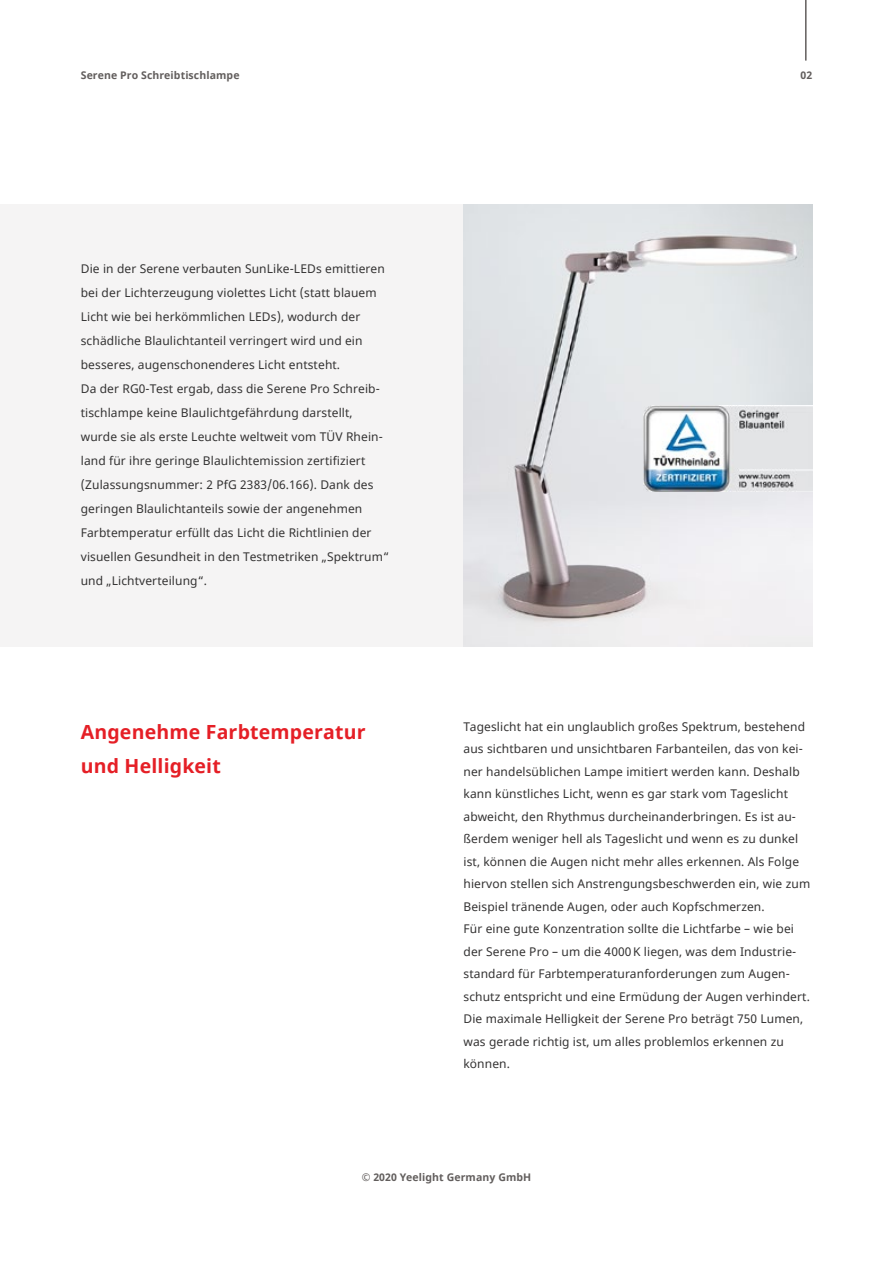
<style>
.page{position:relative;width:893px;height:1263px;background:#fff}
.page>*{position:absolute;margin:0;border:0;box-sizing:border-box;transform-origin:0 0}
.t1{font:700 19.5px/34.5px "Noto Sans";letter-spacing:.01em;color:#e51f26}
.t2{font:12px/22.5px "Noto Sans";letter-spacing:.01em;color:#333232}
.t3{font:700 10.5px "Noto Sans";letter-spacing:.01em;color:#625e5d}
</style>
<div class="page">
<hr style="left:805px;top:0;width:1px;height:61px;background:#625e5d">
<div style="left:0;top:204px;width:463px;height:442px;background:#f5f4f4"></div>
<img style="left:463px;top:204px;width:349px;height:442px">
<img style="left:643px;top:405px;width:169px;height:86px">
<p class="t3" style="left:81px;top:68px;width:160px">Serene Pro Schreibtischlampe</p>
<p class="t3" style="left:800px;top:68px;width:13px">02</p>
<p class="t2" style="left:81px;top:257px;width:310px;line-height:24px">Die in der Serene verbauten SunLike-LEDs emittieren bei der Lichterzeugung violettes Licht (statt blauem Licht wie bei herkömmlichen LEDs), wodurch der schädliche Blaulichtanteil verringert wird und ein besseres, augenschonenderes Licht entsteht.<br>Da der RG0-Test ergab, dass die Serene Pro Schreib&shy;tischlampe keine Blaulichtgefährdung darstellt, wurde sie als erste Leuchte weltweit vom TÜV Rhein&shy;land für ihre geringe Blaulichtemission zertifiziert (Zulassungsnummer: 2 PfG 2383/06.166). Dank des geringen Blaulichtanteils sowie der angenehmen Farbtemperatur erfüllt das Licht die Richtlinien der visuellen Gesundheit in den Testmetriken „Spektrum“ und „Lichtverteilung“.</p>
<h1 class="t1" style="left:81px;top:715px;width:286px">Angenehme Farbtemperatur und Helligkeit</h1>
<p class="t2" style="left:463px;top:715px;width:348px">Tageslicht hat ein unglaublich großes Spektrum, bestehend aus sichtbaren und unsichtbaren Farbanteilen, das von kei&shy;ner handelsüblichen Lampe imitiert werden kann. Deshalb kann künstliches Licht, wenn es gar stark vom Tageslicht abweicht, den Rhythmus durcheinanderbringen. Es ist au&shy;ßerdem weniger hell als Tageslicht und wenn es zu dunkel ist, können die Augen nicht mehr alles erkennen. Als Folge hiervon stellen sich Anstrengungsbeschwerden ein, wie zum Beispiel tränende Augen, oder auch Kopfschmerzen.<br>Für eine gute Konzentration sollte die Lichtfarbe – wie bei der Serene Pro – um die 4000K liegen, was dem Industrie&shy;standard für Farbtemperaturanforderungen zum Augen&shy;schutz entspricht und eine Ermüdung der Augen verhindert.<br>Die maximale Helligkeit der Serene Pro beträgt 750 Lumen, was gerade richtig ist, um alles problemlos erkennen zu können.</p>
<p class="t3" style="left:362px;top:1169px;width:171px">© 2020 Yeelight Germany GmbH</p>
</div>
